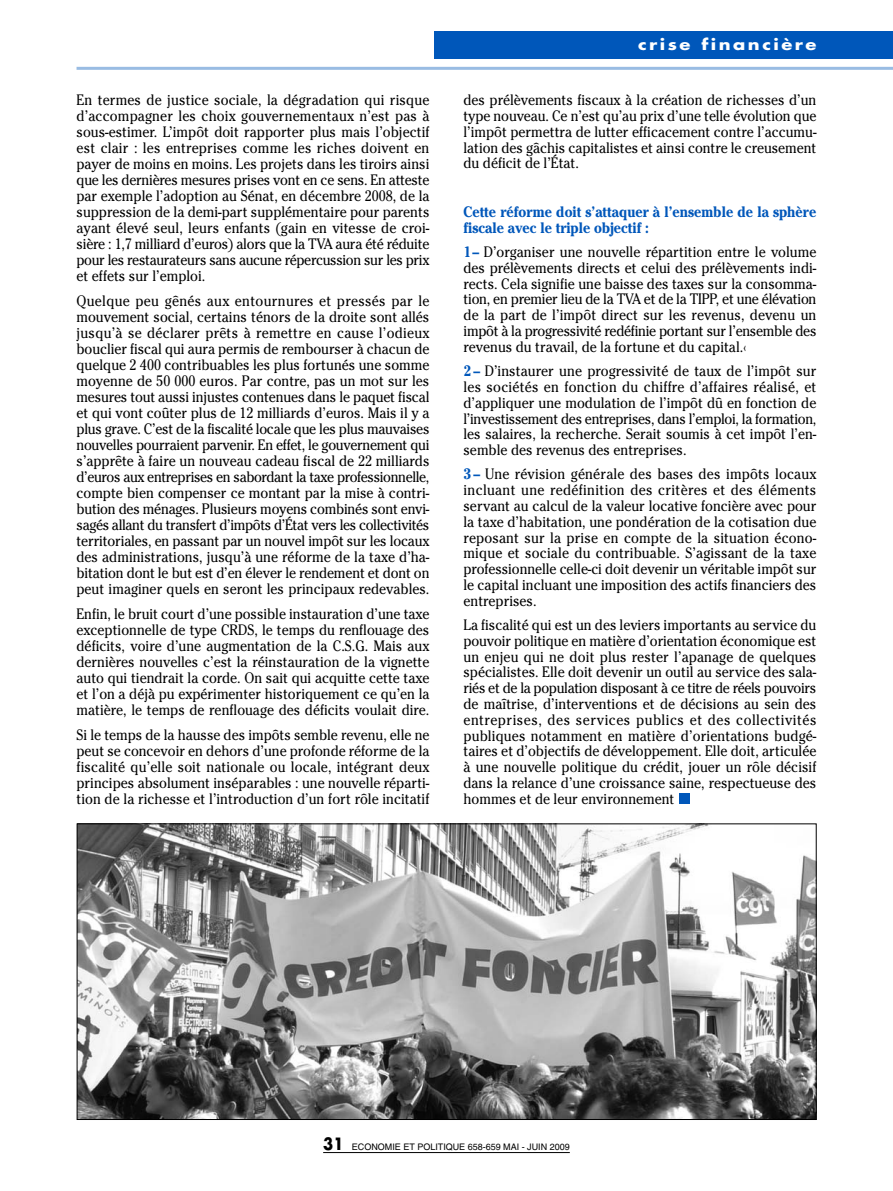
<style>
.page{position:relative;width:893px;height:1191px;background:#fff}
.page>*{position:absolute;margin:0;border:0;box-sizing:border-box;transform-origin:0 0}
.t1{font:15px/16px "Cheltenham Std";color:#000;text-align:justify;scale:.9 1}
.t2{font:700 15px/15.8px "Cheltenham Std";color:#0057ba;scale:.9 1}
.t3{font:700 15px "Futura Std";letter-spacing:.135em;color:#fff;scale:1.2 1}
.t4{font:9px "Helvetica";color:#000}
.s1{font-weight:700;color:#0057ba}
.s2{font-family:"Futura Std";font-weight:700;font-size:16.5px}
</style>
<div class="page">
<div style="left:679px;top:793px;width:11px;height:10px;background:#0057ba"></div>
<hr style="left:323px;top:1152px;width:247px;height:1px;background:#000">
<div style="left:434px;top:31px;width:459px;height:27px;background:#0057ba"></div>
<hr style="left:77px;top:67px;width:816px;height:3px;background:#99bce3">
<img style="left:79px;top:825px;width:735px;height:292px">
<p class="t1" style="left:77px;top:93px;width:394px">En termes de justice sociale, la dégradation qui risque d’accompagner les choix gouvernementaux n’est pas à sous-estimer. L’impôt doit rapporter plus mais l’objectif est clair : les entreprises comme les riches doivent en payer de moins en moins. Les projets dans les tiroirs ainsi que les dernières mesures prises vont en ce sens. En atteste par exemple l’adoption au Sénat, en décembre 2008, de la suppression de la demi-part supplémentaire pour parents ayant élevé seul, leurs enfants (gain en vitesse de croi&shy;sière : 1,7 milliard d’euros) alors que la TVA aura été réduite pour les restaurateurs sans aucune répercussion sur les prix et effets sur l’emploi.</p>
<p class="t1" style="left:77px;top:294px;width:394px">Quelque peu gênés aux entournures et pressés par le mouvement social, certains ténors de la droite sont allés jusqu’à se déclarer prêts à remettre en cause l’odieux bouclier fiscal qui aura permis de rembourser à chacun de quelque 2 400 contribuables les plus fortunés une somme moyenne de 50 000 euros. Par contre, pas un mot sur les mesures tout aussi injustes contenues dans le paquet fiscal et qui vont coûter plus de 12 milliards d’euros. Mais il y a plus grave. C’est de la fiscalité locale que les plus mauvaises nouvelles pourraient parvenir. En effet, le gouvernement qui s’apprête à faire un nouveau cadeau fiscal de 22 milliards d’euros aux entreprises en sabordant la taxe professionnelle, compte bien compenser ce montant par la mise à contri&shy;bution des ménages. Plusieurs moyens combinés sont envi&shy;sagés allant du transfert d’impôts d’État vers les collectivités territoriales, en passant par un nouvel impôt sur les locaux des administrations, jusqu’à une réforme de la taxe d’ha&shy;bitation dont le but est d’en élever le rendement et dont on peut imaginer quels en seront les principaux redevables.</p>
<p class="t1" style="left:77px;top:607px;width:394px">Enfin, le bruit court d’une possible instauration d’une taxe exceptionnelle de type CRDS, le temps du renflouage des déficits, voire d’une augmentation de la C.S.G. Mais aux dernières nouvelles c’est la réinstauration de la vignette auto qui tiendrait la corde. On sait qui acquitte cette taxe et l’on a déjà pu expérimenter historiquement ce qu’en la matière, le temps de renflouage des déficits voulait dire.</p>
<p class="t1" style="left:77px;top:728px;width:394px">Si le temps de la hausse des impôts semble revenu, elle ne peut se concevoir en dehors d’une profonde réforme de la fiscalité qu’elle soit nationale ou locale, intégrant deux principes absolument inséparables : une nouvelle réparti&shy;tion de la richesse et l’introduction d’un fort rôle incitatif</p>
<p class="t3" style="left:638px;top:38px;width:150px">crise financière</p>
<p class="t1" style="left:463px;top:94px;width:394px">des prélèvements fiscaux à la création de richesses d’un type nouveau. Ce n’est qu’au prix d’une telle évolution que l’impôt permettra de lutter efficacement contre l’accumu&shy;lation des gâchis capitalistes et ainsi contre le creusement du déficit de l’État.</p>
<p class="t2" style="left:463px;top:205px;width:394px">Cette réforme doit s’attaquer à l’ensemble de la sphère fiscale avec le triple objectif :</p>
<p class="t1" style="left:463px;top:245px;width:394px"><span class="s1">1–</span> D’organiser une nouvelle répartition entre le volume des prélèvements directs et celui des prélèvements indi&shy;rects. Cela signifie une baisse des taxes sur la consomma&shy;tion, en premier lieu de la TVA et de la TIPP, et une élévation de la part de l’impôt direct sur les revenus, devenu un impôt à la progressivité redéfinie portant sur l’ensemble des revenus du travail, de la fortune et du capital.‹</p>
<p class="t1" style="left:463px;top:364px;width:394px"><span class="s1">2 –</span> D’instaurer une progressivité de taux de l’impôt sur les sociétés en fonction du chiffre d’affaires réalisé, et d’appliquer une modulation de l’impôt dû en fonction de l’investissement des entreprises, dans l’emploi, la formation, les salaires, la recherche. Serait soumis à cet impôt l’en&shy;semble des revenus des entreprises.</p>
<p class="t1" style="left:463px;top:468px;width:394px"><span class="s1">3 –</span> Une révision générale des bases des impôts locaux incluant une redéfinition des critères et des éléments servant au calcul de la valeur locative foncière avec pour la taxe d’habitation, une pondération de la cotisation due reposant sur la prise en compte de la situation écono&shy;mique et sociale du contribuable. S’agissant de la taxe professionnelle celle-ci doit devenir un véritable impôt sur le capital incluant une imposition des actifs financiers des entreprises.</p>
<p class="t1" style="left:463px;top:618px;width:394px">La fiscalité qui est un des leviers importants au service du pouvoir politique en matière d’orientation économique est un enjeu qui ne doit plus rester l’apanage de quelques spécialistes. Elle doit devenir un outil au service des sala&shy;riés et de la population disposant à ce titre de réels pouvoirs de maîtrise, d’interventions et de décisions au sein des entreprises, des services publics et des collectivités publiques notamment en matière d’orientations budgé&shy;taires et d’objectifs de développement. Elle doit, articulée à une nouvelle politique du crédit, jouer un rôle décisif dans la relance d’une croissance saine, respectueuse des hommes et de leur environnement</p>
<p class="t4" style="left:323px;top:1143px;width:248px"><span class="s2">31</span> ECONOMIE ET POLITIQUE 658-659 MAI - JUIN 2009</p>
</div>
